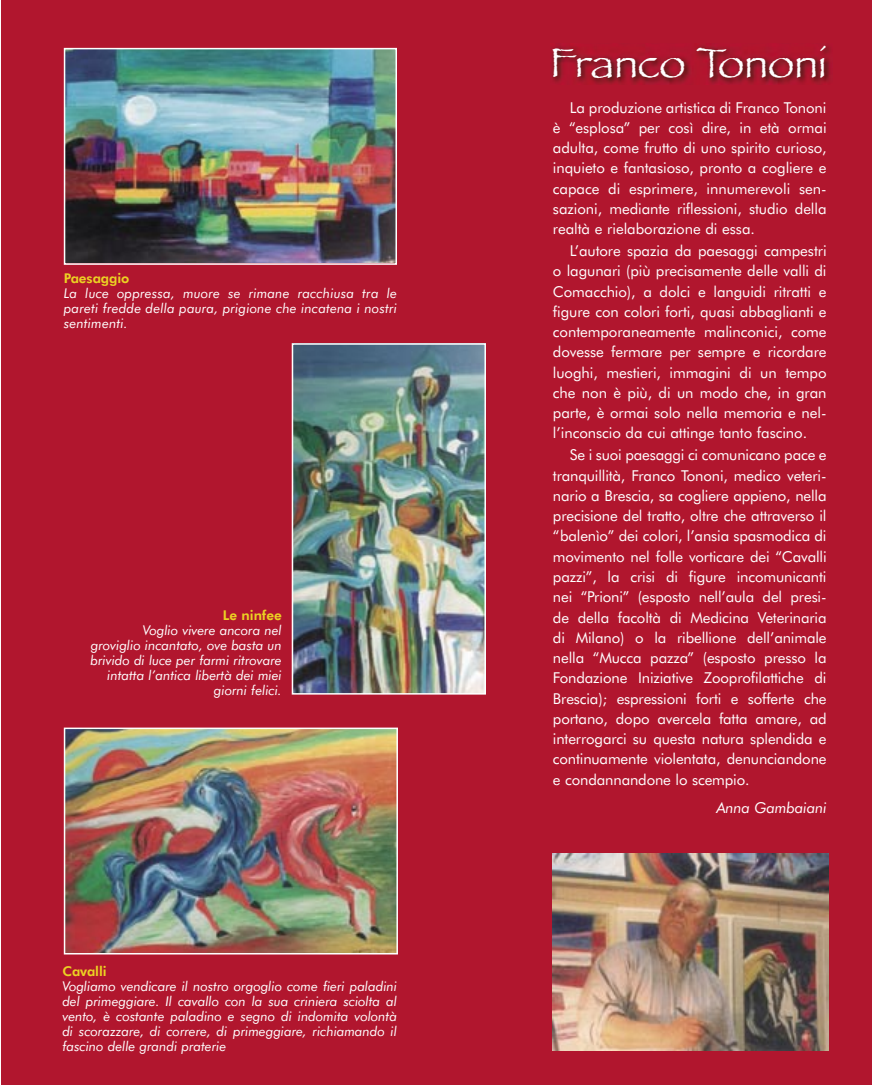
<style>
.page{position:relative;width:872px;height:1085px;background:#fff}
.page>*{position:absolute;margin:0;border:0;box-sizing:border-box;transform-origin:0 0}
.t1{font:43.5px "Papyrus";color:#fff}
.t2{font:15px/20.2px "Futura BT";letter-spacing:-.005em;color:#fff;text-align:justify}
.t3{font:italic 15px "Futura BT";letter-spacing:-.01em;color:#fff}
.t4{font:italic 13.5px/15px "Futura BT";letter-spacing:-.005em;color:#fff;text-align:justify}
.t5{font:800 13.5px "Futura BT";letter-spacing:-.005em;color:#ebd223}
</style>
<div class="page">
<div style="left:1px;top:1px;width:870px;height:1083px;background:#b1162e"></div>
<hr style="left:0;top:1084px;width:872px;height:1px;background:#000">
<hr style="left:871px;top:0;width:1px;height:1084px;background:#000">
<hr style="left:0;top:0;width:872px;height:1px;background:#000">
<hr style="left:0;top:0;width:1px;height:1084px;background:#fff">
<img style="left:65px;top:729px;width:331px;height:223px">
<hr style="left:64px;top:728px;width:1px;height:225px;background:#fff">
<hr style="left:65px;top:952px;width:332px;height:2px;background:#fff">
<hr style="left:396px;top:728px;width:2px;height:225px;background:#fff">
<hr style="left:65px;top:727px;width:332px;height:2px;background:#fff">
<img style="left:293px;top:344px;width:191px;height:349px">
<hr style="left:292px;top:344px;width:1px;height:349px;background:#fff">
<hr style="left:292px;top:693px;width:193px;height:1px;background:#fff">
<hr style="left:484px;top:344px;width:2px;height:349px;background:#fff">
<hr style="left:292px;top:343px;width:193px;height:1px;background:#fff">
<img style="left:65px;top:49px;width:330px;height:214px">
<hr style="left:64px;top:49px;width:1px;height:215px;background:#fff">
<hr style="left:65px;top:263px;width:331px;height:2px;background:#fff">
<hr style="left:395px;top:49px;width:2px;height:215px;background:#fff">
<hr style="left:65px;top:48px;width:331px;height:1px;background:#fff">
<img style="left:553px;top:853px;width:275px;height:197px">
<img style="left:550px;top:44px;width:283px;height:41px">
<p class="t5" style="left:64px;top:270px;width:67px">Paesaggio</p>
<p class="t4" style="left:64px;top:285px;width:335px">La luce oppressa, muore se rimane racchiusa tra le pareti fredde della paura, prigione che incatena i nostri sentimenti.</p>
<p class="t5" style="left:223px;top:607px;width:60px">Le ninfee</p>
<p class="t4" style="left:90px;top:622px;width:193px;text-align:right">Voglio vivere ancora nel groviglio incantato, ove basta un brivido di luce per farmi ritrovare intatta l’antica libertà dei miei giorni felici.</p>
<p class="t5" style="left:62px;top:963px;width:46px">Cavalli</p>
<p class="t4" style="left:62px;top:978px;width:336px">Vogliamo vendicare il nostro orgoglio come fieri paladini del primeggiare. Il cavallo con la sua criniera sciolta al vento, è costante paladino e segno di indomita volontà di scorazzare, di correre, di primeggiare, richiamando il fascino delle grandi praterie</p>
<h1 class="t1" style="left:550px;top:37px;width:279px">Franco Tononi</h1>
<p class="t2" style="left:553px;top:97px;width:275px;text-indent:17px">La produzione artistica di Franco Tononi è “esplosa” per così dire, in età ormai adulta, come frutto di uno spirito curioso, inquieto e fantasioso, pronto a cogliere e capace di esprimere, innumerevoli sen&shy;sazioni, mediante riflessioni, studio della realtà e rielaborazione di essa.</p>
<p class="t2" style="left:553px;top:240px;width:275px;text-indent:17px">L’autore spazia da paesaggi campestri o lagunari (più precisamente delle valli di Comacchio), a dolci e languidi ritratti e figure con colori forti, quasi abbaglianti e contemporaneamente malinconici, come dovesse fermare per sempre e ricordare luoghi, mestieri, immagini di un tempo che non è più, di un modo che, in gran parte, è ormai solo nella memoria e nel&shy;l’inconscio da cui attinge tanto fascino.</p>
<p class="t2" style="left:553px;top:445px;width:275px;text-indent:17px">Se i suoi paesaggi ci comunicano pace e tranquillità, Franco Tononi, medico veteri&shy;nario a Brescia, sa cogliere appieno, nella precisione del tratto, oltre che attraverso il “balenìo” dei colori, l’ansia spasmodica di movimento nel folle vorticare dei “Cavalli pazzi”, la crisi di figure incomunicanti nei “Prioni” (esposto nell’aula del presi&shy;de della facoltà di Medicina Veterinaria di Milano) o la ribellione dell’animale nella “Mucca pazza” (esposto presso la Fondazione Iniziative Zooprofilattiche di Brescia); espressioni forti e sofferte che portano, dopo avercela fatta amare, ad interrogarci su questa natura splendida e continuamente violentata, denunciandone e condannandone lo scempio.</p>
<p class="t3" style="left:716px;top:798px;width:112px">Anna Gambaiani</p>
</div>
